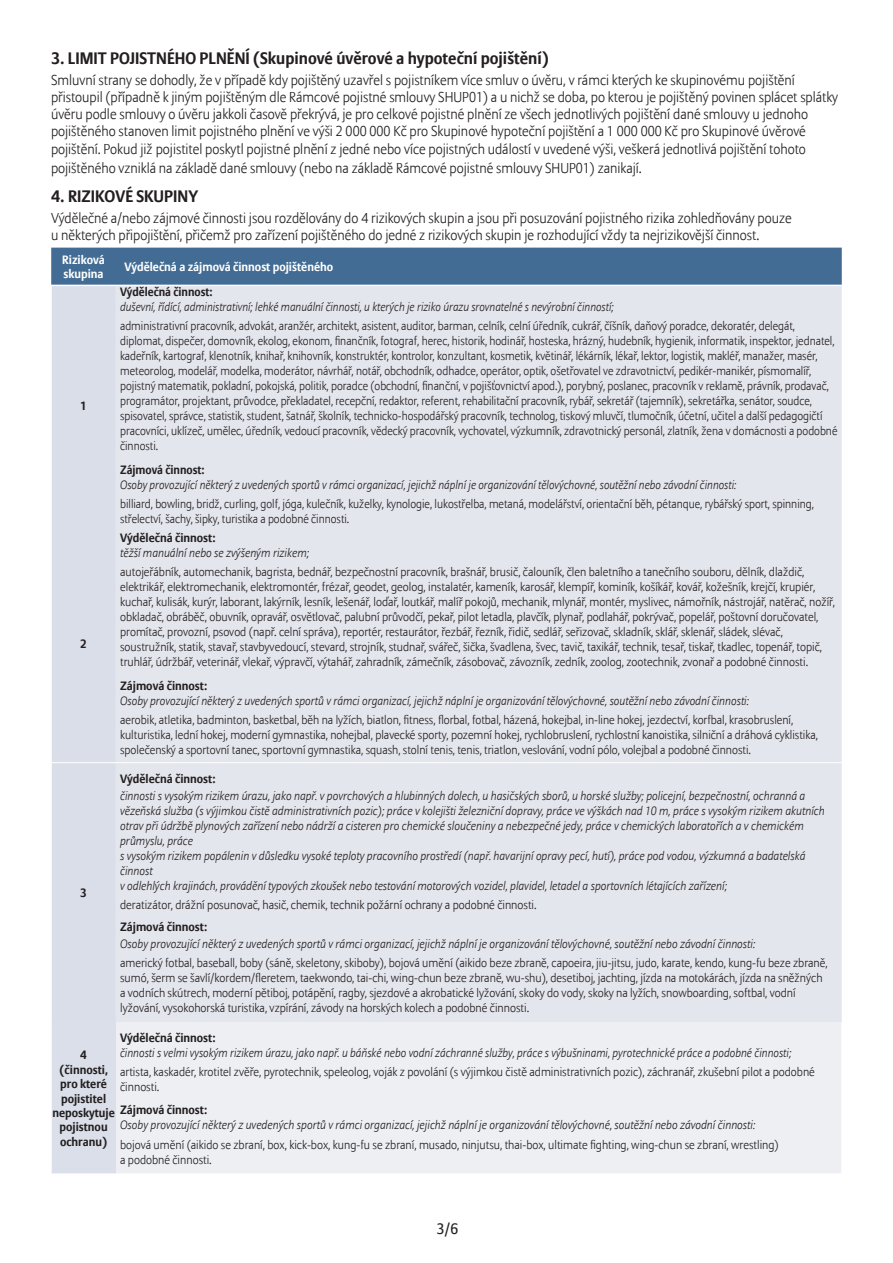
<style>
.page{position:relative;width:893px;height:1263px;background:#fff}
.page>*{position:absolute;margin:0;border:0;box-sizing:border-box;transform-origin:0 0}
.t1{font:700 16.5px "Allianz Sans";color:#231f20}
.t2{font:15px "Allianz Sans";color:#231f20}
.t3{font:300 14.25px/17.1px "Allianz Sans";color:#231f20}
.t4{font:300 12px/15px "Allianz Sans";color:#231f20}
.t5{font:italic 300 12px/15px "Allianz Sans";color:#231f20}
.t6{font:700 12px/14.4px "Allianz Sans";color:#231f20;text-align:center}
.t7{font:700 12px/14.4px "Allianz Sans";color:#fff}
</style>
<div class="page">
<div style="left:51px;top:248px;width:791px;height:37px;background:#426c94"></div>
<div style="left:52px;top:286px;width:64px;height:736px;background:#dadee8"></div>
<div style="left:116px;top:286px;width:726px;height:736px;background:#e4e6ed"></div>
<div style="left:51px;top:1022px;width:65px;height:152px;background:#dbdfe9"></div>
<div style="left:116px;top:1022px;width:726px;height:152px;background:#edeff3"></div>
<hr style="left:51px;top:762px;width:65px;height:1px;background:#fff">
<hr style="left:51px;top:1022px;width:1px;height:152px;background:#fff">
<hr style="left:841px;top:1022px;width:1px;height:152px;background:#fff">
<hr style="left:116px;top:762px;width:726px;height:1px;background:#fff">
<h1 class="t1" style="left:51px;top:47px;width:499px">3. LIMIT POJISTNÉHO PLNĚNÍ (Skupinové úvěrové a hypoteční pojištění)</h1>
<p class="t3" style="left:51px;top:72px;width:789px">Smluvní strany se dohodly, že v případě kdy pojištěný uzavřel s pojistníkem více smluv o úvěru, v rámci kterých ke skupinovému pojištění přistoupil (případně k jiným pojištěným dle Rámcové pojistné smlouvy SHUP01) a u nichž se doba, po kterou je pojištěný povinen splácet splátky úvěru podle smlouvy o úvěru jakkoli časově překrývá, je pro celkové pojistné plnění ze všech jednotlivých pojištění dané smlouvy u jednoho pojištěného stanoven limit pojistného plnění ve výši 2 000 000 Kč pro Skupinové hypoteční pojištění a 1 000 000 Kč pro Skupinové úvěrové pojištění. Pokud již pojistitel poskytl pojistné plnění z jedné nebo více pojistných událostí v uvedené výši, veškerá jednotlivá pojištění tohoto</p>
<p class="t3" style="left:51px;top:160px;width:592px">pojištěného vzniklá na základě dané smlouvy (nebo na základě Rámcové pojistné smlouvy SHUP01) zanikají.</p>
<h1 class="t1" style="left:51px;top:185px;width:149px">4. RIZIKOVÉ SKUPINY</h1>
<p class="t3" style="left:51px;top:210px;width:742px">Výdělečné a/nebo zájmové činnosti jsou rozdělovány do 4 rizikových skupin a jsou při posuzování pojistného rizika zohledňovány pouze u některých připojištění, přičemž pro zařízení pojištěného do jedné z rizikových skupin je rozhodující vždy ta nejrizikovější činnost.</p>
<p class="t7" style="left:62px;top:252px;width:44px">Riziková skupina</p>
<p class="t7" style="left:124px;top:260px;width:210px">Výdělečná a zájmová činnost pojištěného</p>
<p class="t6" style="left:80px;top:399px;width:8px">1</p>
<p class="t6" style="left:80px;top:637px;width:8px">2</p>
<p class="t6" style="left:80px;top:886px;width:8px">3</p>
<p class="t6" style="left:120px;top:285px;width:94px">Výdělečná činnost:</p>
<p class="t5" style="left:120px;top:300px;width:495px">duševní, řídící, administrativní; lehké manuální činnosti, u kterých je riziko úrazu srovnatelné s nevýrobní činností;</p>
<p class="t4" style="left:120px;top:319px;width:719px">administrativní pracovník, advokát, aranžér, architekt, asistent, auditor, barman, celník, celní úředník, cukrář, číšník, daňový poradce, dekoratér, delegát, diplomat, dispečer, domovník, ekolog, ekonom, finančník, fotograf, herec, historik, hodinář, hosteska, hrázný, hudebník, hygienik, informatik, inspektor, jednatel, kadeřník, kartograf, klenotník, knihař, knihovník, konstruktér, kontrolor, konzultant, kosmetik, květinář, lékárník, lékař, lektor, logistik, makléř, manažer, masér, meteorolog, modelář, modelka, moderátor, návrhář, notář, obchodník, odhadce, operátor, optik, ošetřovatel ve zdravotnictví, pedikér-manikér, písmomalíř, pojistný matematik, pokladní, pokojská, politik, poradce (obchodní, finanční, v pojišťovnictví apod.), porybný, poslanec, pracovník v reklamě, právník, prodavač, programátor, projektant, průvodce, překladatel, recepční, redaktor, referent, rehabilitační pracovník, rybář, sekretář (tajemník), sekretářka, senátor, soudce, spisovatel, správce, statistik, student, šatnář, školník, technicko-hospodářský pracovník, technolog, tiskový mluvčí, tlumočník, účetní, učitel a další pedagogičtí pracovníci, uklízeč, umělec, úředník, vedoucí pracovník, vědecký pracovník, vychovatel, výzkumník, zdravotnický personál, zlatník, žena v domácnosti a podobné činnosti.</p>
<p class="t6" style="left:120px;top:463px;width:86px">Zájmová činnost:</p>
<p class="t5" style="left:120px;top:478px;width:618px">Osoby provozující některý z uvedených sportů v rámci organizací, jejichž náplní je organizování tělovýchovné, soutěžní nebo závodní činnosti:</p>
<p class="t4" style="left:120px;top:497px;width:695px">billiard, bowling, bridž, curling, golf, jóga, kulečník, kuželky, kynologie, lukostřelba, metaná, modelářství, orientační běh, pétanque, rybářský sport, spinning, střelectví, šachy, šipky, turistika a podobné činnosti.</p>
<p class="t6" style="left:120px;top:531px;width:97px">Výdělečná činnost:</p>
<p class="t5" style="left:120px;top:546px;width:191px">těžší manuální nebo se zvýšeným rizikem;</p>
<p class="t4" style="left:120px;top:565px;width:716px">autojeřábník, automechanik, bagrista, bednář, bezpečnostní pracovník, brašnář, brusič, čalouník, člen baletního a tanečního souboru, dělník, dlaždič, elektrikář, elektromechanik, elektromontér, frézař, geodet, geolog, instalatér, kameník, karosář, klempíř, kominík, košíkář, kovář, kožešník, krejčí, krupiér, kuchař, kulisák, kurýr, laborant, lakýrník, lesník, lešenář, loďař, loutkář, malíř pokojů, mechanik, mlynář, montér, myslivec, námořník, nástrojář, natěrač, nožíř, obkladač, obráběč, obuvník, opravář, osvětlovač, palubní průvodčí, pekař, pilot letadla, plavčík, plynař, podlahář, pokrývač, popelář, poštovní doručovatel, promítač, provozní, psovod (např. celní správa), reportér, restaurátor, řezbář, řezník, řidič, sedlář, seřizovač, skladník, sklář, sklenář, sládek, slévač, soustružník, statik, stavař, stavbyvedoucí, stevard, strojník, studnař, svářeč, šička, švadlena, švec, tavič, taxikář, technik, tesař, tiskař, tkadlec, topenář, topič, truhlář, údržbář, veterinář, vlekař, výpravčí, výtahář, zahradník, zámečník, zásobovač, závozník, zedník, zoolog, zootechnik, zvonař a podobné činnosti.</p>
<p class="t6" style="left:120px;top:679px;width:89px">Zájmová činnost:</p>
<p class="t5" style="left:120px;top:694px;width:630px">Osoby provozující některý z uvedených sportů v rámci organizací, jejichž náplní je organizování tělovýchovné, soutěžní nebo závodní činnosti:</p>
<p class="t4" style="left:120px;top:713px;width:699px">aerobik, atletika, badminton, basketbal, běh na lyžích, biatlon, fitness, florbal, fotbal, házená, hokejbal, in-line hokej, jezdectví, korfbal, krasobruslení, kulturistika, lední hokej, moderní gymnastika, nohejbal, plavecké sporty, pozemní hokej, rychlobruslení, rychlostní kanoistika, silniční a dráhová cyklistika, společenský a sportovní tanec, sportovní gymnastika, squash, stolní tenis, tenis, triatlon, veslování, vodní pólo, volejbal a podobné činnosti.</p>
<p class="t6" style="left:120px;top:772px;width:97px">Výdělečná činnost:</p>
<p class="t5" style="left:120px;top:789px;width:706px">činnosti s vysokým rizikem úrazu, jako např. v povrchových a hlubinných dolech, u hasičských sborů, u horské služby; policejní, bezpečnostní, ochranná a vězeňská služba (s výjimkou čistě administrativních pozic); práce v kolejišti železniční dopravy, práce ve výškách nad 10 m, práce s vysokým rizikem akutních otrav při údržbě plynových zařízení nebo nádrží a cisteren pro chemické sloučeniny a nebezpečné jedy, práce v chemických laboratořích a v chemickém průmyslu, práce<br>s vysokým rizikem popálenin v důsledku vysoké teploty pracovního prostředí (např. havarijní opravy pecí, hutí), práce pod vodou, výzkumná a badatelská činnost<br>v odlehlých krajinách, provádění typových zkoušek nebo testování motorových vozidel, plavidel, letadel a sportovních létajících zařízení;</p>
<p class="t4" style="left:120px;top:898px;width:418px">deratizátor, drážní posunovač, hasič, chemik, technik požární ochrany a podobné činnosti.</p>
<p class="t6" style="left:120px;top:920px;width:89px">Zájmová činnost:</p>
<p class="t5" style="left:120px;top:936px;width:637px">Osoby provozující některý z uvedených sportů v rámci organizací, jejichž náplní je organizování tělovýchovné, soutěžní nebo závodní činnosti:</p>
<p class="t4" style="left:120px;top:956px;width:709px">americký fotbal, baseball, boby (sáně, skeletony, skiboby), bojová umění (aikido beze zbraně, capoeira, jiu-jitsu, judo, karate, kendo, kung-fu beze zbraně, sumó, šerm se šavlí/kordem/fleretem, taekwondo, tai-chi, wing-chun beze zbraně, wu-shu), desetiboj, jachting, jízda na motokárách, jízda na sněžných a vodních skútrech, moderní pětiboj, potápění, ragby, sjezdové a akrobatické lyžování, skoky do vody, skoky na lyžích, snowboarding, softbal, vodní lyžování, vysokohorská turistika, vzpírání, závody na horských kolech a podobné činnosti.</p>
<p class="t6" style="left:120px;top:1030px;width:97px">Výdělečná činnost:</p>
<p class="t5" style="left:120px;top:1045px;width:673px">činnosti s velmi vysokým rizikem úrazu, jako např. u báňské nebo vodní záchranné služby, práce s výbušninami, pyrotechnické práce a podobné činnosti;</p>
<p class="t4" style="left:120px;top:1065px;width:696px">artista, kaskadér, krotitel zvěře, pyrotechnik, speleolog, voják z povolání (s výjimkou čistě administrativních pozic), záchranář, zkušební pilot a podobné činnosti.</p>
<p class="t6" style="left:120px;top:1103px;width:89px">Zájmová činnost:</p>
<p class="t5" style="left:120px;top:1118px;width:637px">Osoby provozující některý z uvedených sportů v rámci organizací, jejichž náplní je organizování tělovýchovné, soutěžní nebo závodní činnosti:</p>
<p class="t4" style="left:120px;top:1137px;width:660px">bojová umění (aikido se zbraní, box, kick-box, kung-fu se zbraní, musado, ninjutsu, thai-box, ultimate fighting, wing-chun se zbraní, wrestling) a podobné činnosti.</p>
<p class="t6" style="left:52px;top:1048px;width:64px">4<br>(činnosti, pro které pojistitel neposkytuje pojistnou ochranu)</p>
<p class="t2" style="left:437px;top:1219px;width:23px">3/6</p>
</div>
